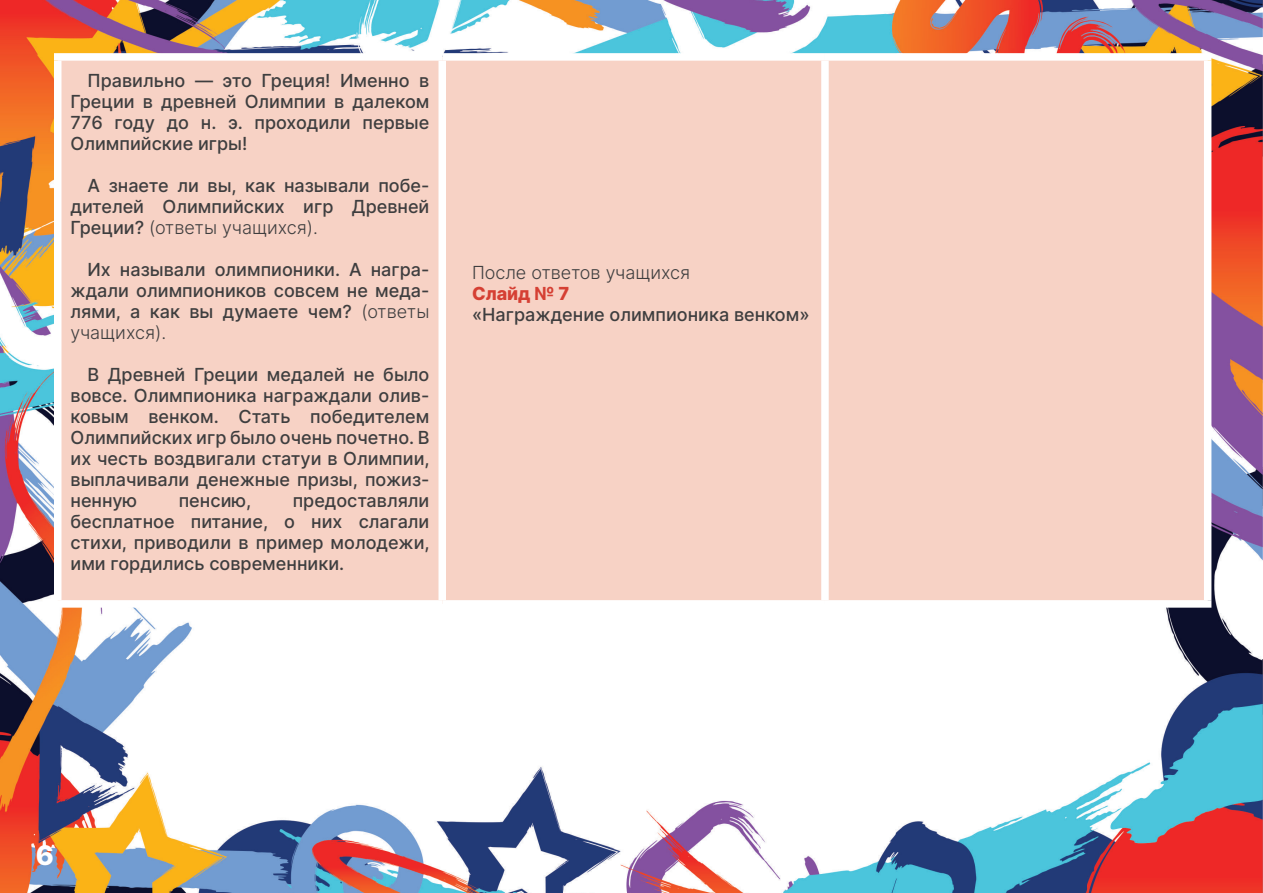
<style>
.page{position:relative;width:1263px;height:893px;background:#fff}
.page>*{position:absolute;margin:0;border:0;box-sizing:border-box;transform-origin:0 0}
.t1{font:800 27px "Inter";color:#fff}
.t2{font:500 18px/21px "Inter";color:#3e3e3f;text-align:justify}
.t3{font:300 18px "Inter";color:#3e3e3f}
.t4{font:800 18px "Inter";color:#d53f33}
.s1{font-weight:300}
</style>
<div class="page">
<img style="left:0;top:0;width:1263px;height:893px">
<div style="left:62px;top:61px;width:1142px;height:539px;background:#f7d2c5"></div>
<div style="left:54px;top:53px;width:388px;height:8px;background:#fff"></div>
<div style="left:442px;top:53px;width:383px;height:8px;background:#fff"></div>
<div style="left:438px;top:61px;width:8px;height:539px;background:#fff"></div>
<div style="left:825px;top:53px;width:386px;height:8px;background:#fff"></div>
<div style="left:821px;top:61px;width:8px;height:539px;background:#fff"></div>
<div style="left:54px;top:600px;width:388px;height:8px;background:#fff"></div>
<div style="left:442px;top:600px;width:383px;height:8px;background:#fff"></div>
<div style="left:825px;top:600px;width:386px;height:8px;background:#fff"></div>
<div style="left:54px;top:61px;width:8px;height:539px;background:#fff"></div>
<div style="left:1204px;top:61px;width:7px;height:539px;background:#fff"></div>
<p class="t2" style="left:71px;top:70px;width:360px;text-indent:17px">Правильно — это Греция! Именно в Греции в древней Олимпии в далеком 776 году до н. э. проходили первые Олимпийские игры!</p>
<p class="t2" style="left:71px;top:175px;width:360px;text-indent:17px">А знаете ли вы, как называли побе&shy;дителей Олимпийских игр Древней Греции? <span class="s1">(ответы учащихся).</span></p>
<p class="t2" style="left:71px;top:259px;width:360px;text-indent:17px">Их называли олимпионики. А награ&shy;ждали олимпиоников совсем не меда&shy;лями, а как вы думаете чем? <span class="s1">(ответы учащихся).</span></p>
<p class="t2" style="left:71px;top:364px;width:361px;text-indent:17px">В Древней Греции медалей не было вовсе. Олимпионика награждали олив&shy;ковым венком. Стать победителем Олимпийских игр было очень почетно. В их честь воздвигали статуи в Олимпии, выплачивали денежные призы, пожиз&shy;ненную</p>
<p class="t2" style="left:71px;top:490px;width:361px;text-indent:222px">предоставляли бесплатное питание, о них слагали стихи, приводили в пример молодежи, ими гордились современники.</p>
<p class="t2" style="left:179px;top:490px;width:74px">пенсию,</p>
<p class="t3" style="left:472px;top:259px;width:220px">После ответов учащихся</p>
<p class="t4" style="left:472px;top:280px;width:99px">Слайд № 7</p>
<p class="t2" style="left:472px;top:304px;width:339px">«Награждение олимпионика венком»</p>
<h1 class="t1" style="left:36px;top:836px;width:20px">6</h1>
</div>
